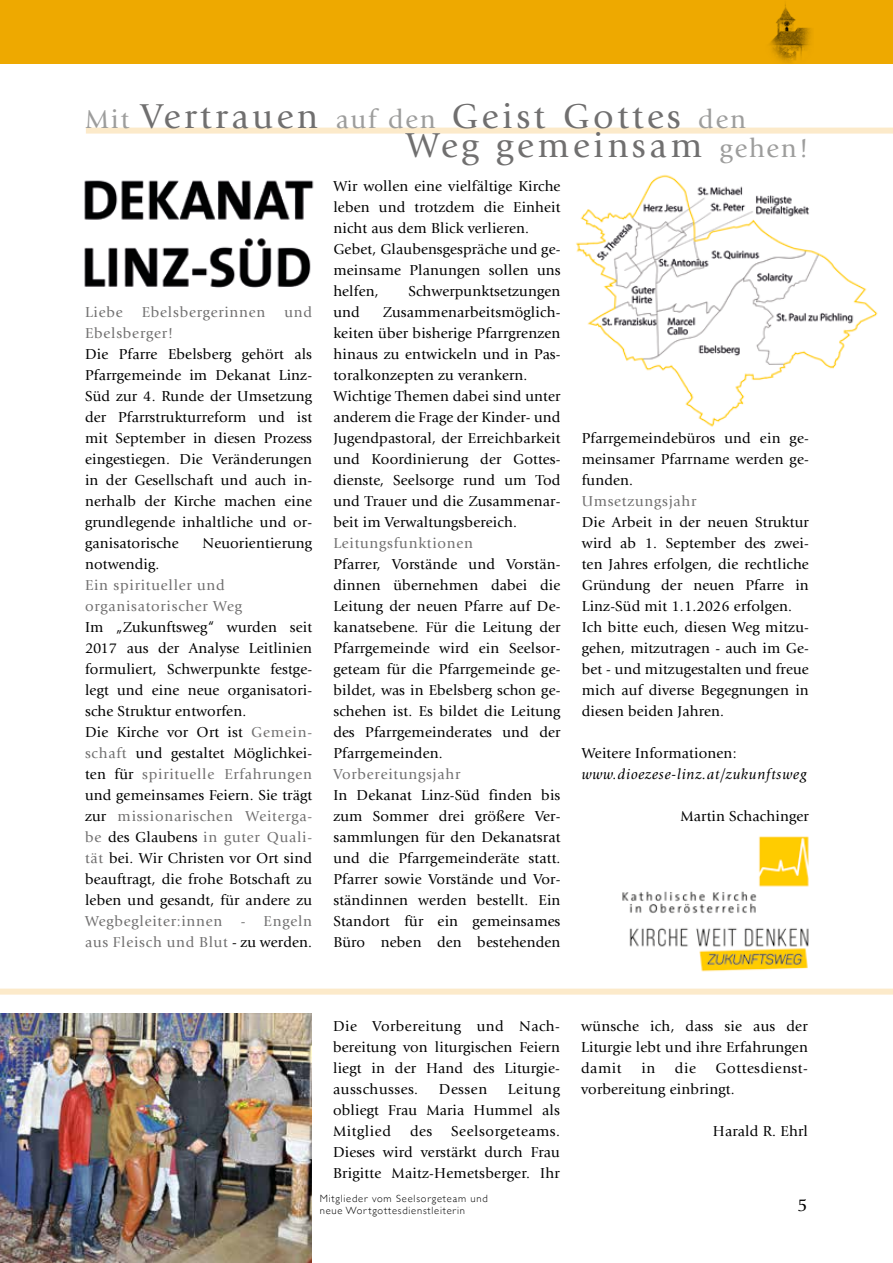
<style>
.page{position:relative;width:893px;height:1263px;background:#fff}
.page>*{position:absolute;margin:0;border:0;box-sizing:border-box;transform-origin:0 0}
.t1{font:36px/29.5px "Giovanni Std";letter-spacing:.1em;color:#706f6f}
.t2{font:18px "Giovanni Std";color:#000}
.t3{font:15px/21px "Giovanni Std";letter-spacing:.01em;color:#000;text-align:justify}
.t4{font:15px/21px "Giovanni Std";letter-spacing:.05em;color:#706f6f}
.t5{font:italic 15px "Giovanni Std";letter-spacing:.05em;color:#000}
.t6{font:300 10.5px/12px "Gill Sans";letter-spacing:.075em;color:#000}
.s1{font-size:27px;color:#9d9d9c}
.s2{color:#706f6f}
.s3{color:#000}
</style>
<div class="page">
<div style="left:0;top:0;width:893px;height:64px;background:#eea900"></div>
<div style="left:86px;top:128px;width:807px;height:6px;background:#fceaca"></div>
<div style="left:0;top:988px;width:893px;height:6px;background:#fceaca"></div>
<img style="left:769px;top:4px;width:42px;height:59px">
<img style="left:84px;top:180px;width:230px;height:108px">
<img style="left:1px;top:1014px;width:311px;height:249px">
<img style="left:0;top:1014px;width:1px;height:249px">
<img style="left:576px;top:174px;width:302px;height:253px">
<img style="left:622px;top:836px;width:187px;height:136px">
<h1 class="t1" style="left:406px;top:101px;width:404px;text-indent:-321px"><span class="s1">Mit</span> Vertrauen <span class="s1">auf den</span> Geist Gottes <span class="s1">den<br></span>Weg gemeinsam <span class="s1">gehen!</span></h1>
<p class="t4" style="left:85px;top:301px;width:39px">Liebe</p>
<p class="t4" style="left:142px;top:301px;width:125px">Ebelsbergerinnen</p>
<p class="t4" style="left:285px;top:301px;width:29px">und</p>
<p class="t4" style="left:85px;top:322px;width:90px">Ebelsberger!</p>
<p class="t3" style="left:85px;top:343px;width:229px">Die Pfarre Ebelsberg gehört als Pfarrgemeinde im Dekanat Linz-Süd zur 4. Runde der Umsetzung der Pfarrstrukturreform und ist mit September in diesen Prozess eingestiegen. Die Veränderungen in der Gesellschaft und auch in&shy;nerhalb der Kirche machen eine grundlegende inhaltliche und or&shy;ganisatorische</p>
<p class="t3" style="left:203px;top:532px;width:111px">Neuorientierung</p>
<p class="t3" style="left:85px;top:553px;width:76px">notwendig.</p>
<p class="t4" style="left:85px;top:574px;width:158px">Ein spiritueller und organisatorischer Weg</p>
<p class="t3" style="left:85px;top:616px;width:229px;text-align:left">Im „Zukunftsweg“ wurden seit<br>2017 aus der Analyse Leitlinien formuliert, Schwerpunkte festge&shy;legt und eine neue organisatori&shy;sche Struktur entworfen.<br>Die Kirche vor Ort ist <span class="s2">Gemein&shy;schaft</span> und gestaltet Möglichkei&shy;ten für <span class="s2">spirituelle Erfahrungen </span>und gemeinsames Feiern. Sie trägt zur <span class="s2">missionarischen Weiterga&shy;be</span> des Glaubens <span class="s2">in guter Quali&shy;tät</span> bei. Wir Christen vor Ort sind beauftragt, die frohe Botschaft zu leben und gesandt, für andere zu</p>
<p class="t4" style="left:85px;top:910px;width:229px">Wegbegleiter:innen - Engeln aus Fleisch und Blut <span class="s3">- zu werden.</span></p>
<p class="t3" style="left:333px;top:175px;width:229px;text-align:left">Wir wollen eine vielfältige Kirche leben und trotzdem die Einheit nicht aus dem Blick verlieren.<br>Gebet, Glaubensgespräche und ge&shy;meinsame Planungen sollen uns helfen,</p>
<p class="t3" style="left:408px;top:280px;width:154px">Schwerpunktsetzungen</p>
<p class="t3" style="left:333px;top:301px;width:28px">und</p>
<p class="t3" style="left:333px;top:301px;width:229px;text-align:left;text-indent:50px">Zusammenarbeitsmöglich&shy;keiten über bisherige Pfarrgrenzen hinaus zu entwickeln und in Pas&shy;toralkonzepten zu verankern.<br>Wichtige Themen dabei sind unter anderem die Frage der Kinder- und<br>Jugendpastoral, der Erreichbarkeit und Koordinierung der Gottes&shy;dienste, Seelsorge rund um Tod und Trauer und die Zusammenar&shy;beit im Verwaltungsbereich.</p>
<p class="t4" style="left:333px;top:532px;width:141px">Leitungsfunktionen</p>
<p class="t3" style="left:333px;top:553px;width:229px">Pfarrer, Vorstände und Vorstän&shy;dinnen übernehmen dabei die Leitung der neuen Pfarre auf De&shy;kanatsebene. Für die Leitung der Pfarrgemeinde wird ein Seelsor&shy;geteam für die Pfarrgemeinde ge&shy;bildet, was in Ebelsberg schon ge&shy;schehen ist. Es bildet die Leitung des Pfarrgemeinderates und der Pfarrgemeinden.</p>
<p class="t4" style="left:333px;top:763px;width:129px">Vorbereitungsjahr</p>
<p class="t3" style="left:333px;top:784px;width:229px">In Dekanat Linz-Süd finden bis zum Sommer drei größere Ver&shy;sammlungen für den Dekanatsrat und die Pfarrgemeinderäte statt.<br>Pfarrer sowie Vorstände und Vor&shy;ständinnen werden bestellt. Ein Standort für ein gemeinsames Büro neben den bestehenden</p>
<p class="t3" style="left:582px;top:427px;width:229px">Pfarrgemeindebüros und ein ge&shy;meinsamer Pfarrname werden ge&shy;funden.</p>
<p class="t4" style="left:582px;top:490px;width:116px">Umsetzungsjahr</p>
<p class="t3" style="left:582px;top:511px;width:229px;text-align:left">Die Arbeit in der neuen Struktur wird ab 1. September des zwei&shy;ten Jahres erfolgen, die rechtliche<br>Gründung der neuen Pfarre in<br>Linz-Süd mit 1.1.2026 erfolgen.<br>Ich bitte euch, diesen Weg mitzu&shy;gehen, mitzutragen - auch im Ge&shy;bet - und mitzugestalten und freue mich auf diverse Begegnungen in diesen beiden Jahren.</p>
<p class="t3" style="left:582px;top:742px;width:156px">Weitere Informationen:</p>
<p class="t5" style="left:582px;top:765px;width:226px">www.dioezese-linz.at/zukunftsweg</p>
<p class="t3" style="left:680px;top:805px;width:130px">Martin Schachinger</p>
<p class="t3" style="left:333px;top:1015px;width:228px">Die Vorbereitung und Nach&shy;bereitung von liturgischen Feiern liegt in der Hand des Liturgie&shy;ausschusses.</p>
<p class="t3" style="left:333px;top:1078px;width:228px;text-indent:175px">Leitung obliegt Frau Maria Hummel als Mitglied</p>
<p class="t3" style="left:439px;top:1078px;width:50px">Dessen</p>
<p class="t3" style="left:410px;top:1120px;width:24px">des</p>
<p class="t3" style="left:333px;top:1120px;width:228px;text-indent:118px">Seelsorgeteams.<br>Dieses wird verstärkt durch Frau Brigitte Maitz-Hemetsberger. Ihr</p>
<p class="t6" style="left:320px;top:1191px;width:170px">Mitglieder vom Seelsorgeteam und neue Wortgottesdienstleiterin</p>
<p class="t3" style="left:581px;top:1015px;width:228px">wünsche ich, dass sie aus der Liturgie lebt und ihre Erfahrungen damit</p>
<p class="t3" style="left:581px;top:1057px;width:228px;text-indent:134px">Gottesdienst&shy;vorbereitung einbringt.</p>
<p class="t3" style="left:713px;top:1120px;width:96px">Harald R. Ehrl</p>
<p class="t3" style="left:641px;top:1057px;width:15px">in</p>
<p class="t3" style="left:675px;top:1057px;width:23px">die</p>
<p class="t2" style="left:797px;top:1195px;width:12px">5</p>
</div>
